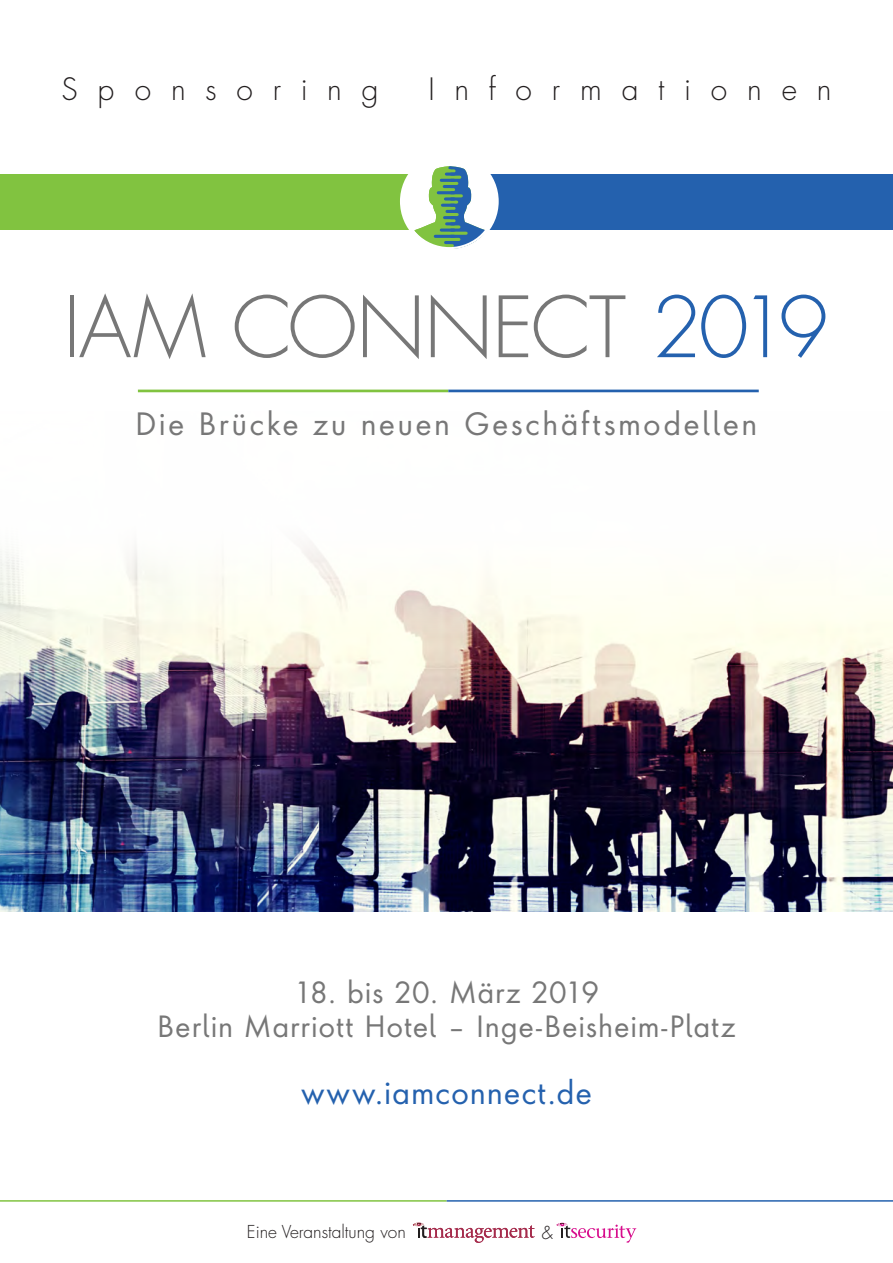
<style>
.page{position:relative;width:893px;height:1263px;background:#fff}
.page>*{position:absolute;margin:0;border:0;box-sizing:border-box;transform-origin:0 0}
.t1{font:300 81.9px "Futura LT Pro";letter-spacing:-.03em;color:#777}
.t2{font:30.6px "Futura ND Alt";letter-spacing:.025em;color:#2461ae}
.t3{font:30px "Futura ND Alt";letter-spacing:.08em;color:#777}
.t4{font:300 30px "Futura LT Pro";letter-spacing:.66em;color:#231f20}
.t5{font:28.5px/34.2px "Futura ND Alt";letter-spacing:.025em;color:#777;text-align:center}
.t6{font:300 17.4px "Futura LT Pro";color:#231f20}
.s1{color:#2461ae}
</style>
<div class="page">
<img style="left:0;top:544px;width:893px;height:367px">
<div style="left:437px;top:174px;width:456px;height:55px;background:#2461ae"></div>
<div style="left:0;top:174px;width:451px;height:55px;background:#81c340"></div>
<div style="left:403px;top:155px;width:93px;height:93px;background:#fff;border-radius:50%"></div>
<div style="left:400px;top:152px;width:99px;height:99px;border:5px solid #fff;border-radius:50%"></div>
<svg style="left:411px;top:164px;width:78px;height:87px"></svg>
<div style="left:402px;top:154px;width:95px;height:95px;border:2px solid #fff;border-radius:50%"></div>
<hr style="left:138px;top:390px;width:310px;height:2px;background:#81c340">
<hr style="left:448px;top:390px;width:311px;height:2px;background:#2461ae">
<hr style="left:0;top:1200px;width:447px;height:2px;background:#81c340">
<hr style="left:447px;top:1200px;width:446px;height:2px;background:#2461ae">
<svg style="left:556px;top:1223px;width:80px;height:19px"></svg>
<svg style="left:413px;top:1222px;width:122px;height:21px"></svg>
<p class="t4" style="left:61px;top:69px;width:319px">Sponsoring</p>
<p class="t4" style="left:428px;top:69px;width:405px">Informationen</p>
<p class="t1" style="left:63px;top:274px;width:767px">IAM CONNECT <span class="s1">2019</span></p>
<p class="t3" style="left:135px;top:402px;width:624px">Die Brücke zu neuen Geschäftsmodellen</p>
<p class="t5" style="left:157px;top:974px;width:580px">18. bis 20. März 2019<br>Berlin Marriott Hotel – Inge-Beisheim-Platz</p>
<p class="t2" style="left:301px;top:1070px;width:292px">www.iamconnect.de</p>
<p class="t6" style="left:247px;top:1220px;width:160px">Eine Veranstaltung von</p>
<p class="t6" style="left:542px;top:1221px;width:13px">&amp;</p>
</div>
